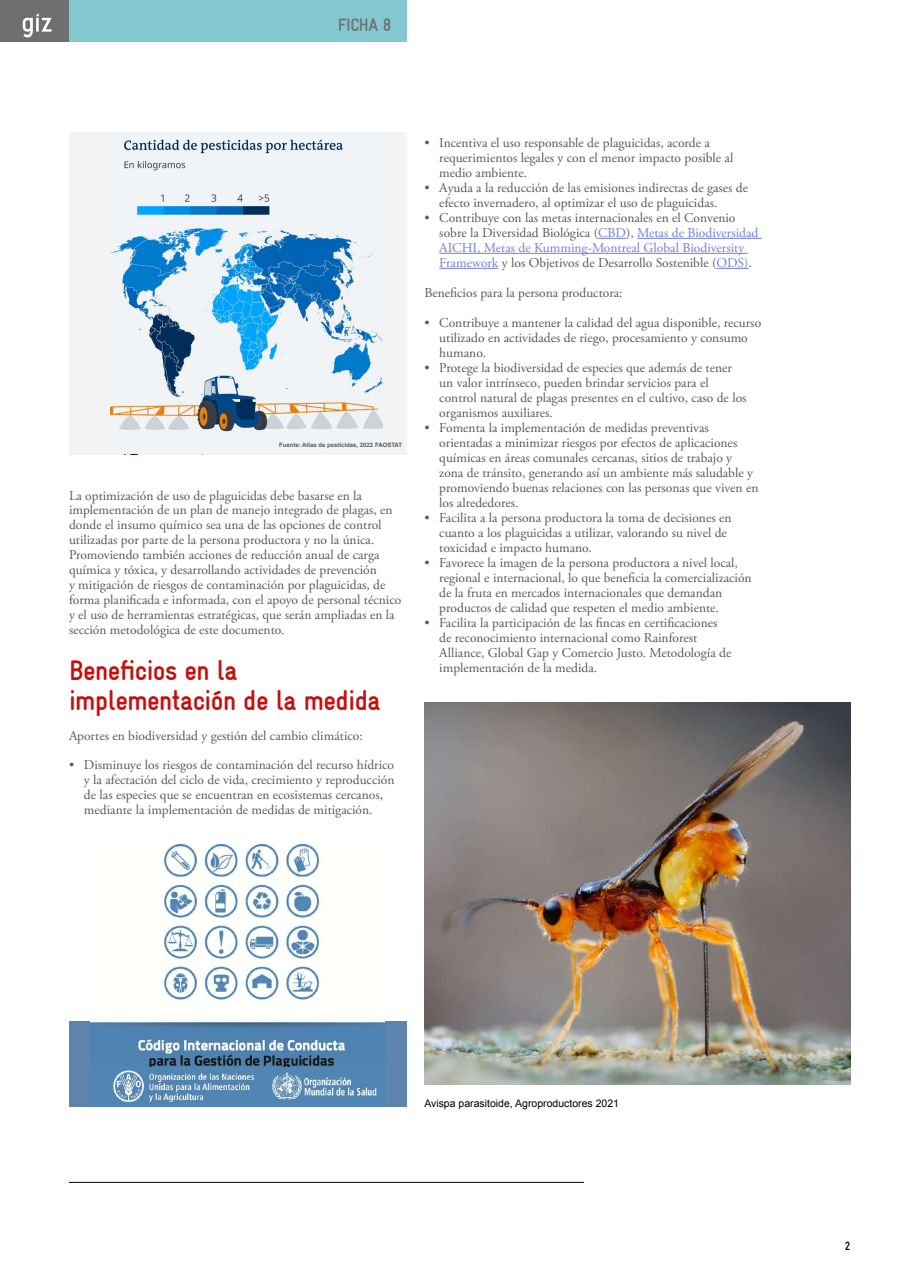
<style>
.page{position:relative;width:900px;height:1275px;background:#fff}
.page>*{position:absolute;margin:0;border:0;box-sizing:border-box;transform-origin:0 0}
.t1{font:700 condensed 28.5px/30px "GIZ Gravur TT";letter-spacing:-.02em;color:#c80f0f}
.t2{font:700 condensed 18px "GIZ Gravur TT";letter-spacing:-.02em;color:#6f6f6f}
.t3{font:13.5px/15px "Adobe Garamond Pro";color:#58595b}
.t4{font:700 condensed 12px "GIZ Gravur TT";color:#000}
.t5{font:10.5px "Arial";color:#000}
.t6{font:700 6px "Arial";color:#58595b}
.s1{color:#727dde}
</style>
<div class="page">
<div style="left:0;top:0;width:337px;height:42px;background:#6f6f6f"></div>
<div style="left:69px;top:0;width:337px;height:42px;background:#83c8d1"></div>
<svg style="left:23px;top:13px;width:29px;height:25px"></svg>
<div style="left:69px;top:132px;width:337px;height:322px;background:#f1f3f5"></div>
<img style="left:111px;top:139px;width:272px;height:293px">
<hr style="left:69px;top:1182px;width:515px;height:1px;background:#000">
<div style="left:69px;top:1022px;width:337px;height:85px;background:#5d84af"></div>
<img style="left:90px;top:844px;width:295px;height:223px">
<img style="left:90px;top:1067px;width:295px;height:40px">
<svg style="left:598px;top:238px;width:28px;height:1px"></svg>
<hr style="left:637px;top:238px;width:125px;height:1px;background:#727dde">
<hr style="left:439px;top:253px;width:309px;height:1px;background:#727dde">
<hr style="left:439px;top:268px;width:59px;height:1px;background:#727dde">
<hr style="left:716px;top:268px;width:33px;height:1px;background:#727dde">
<img style="left:424px;top:702px;width:427px;height:382px">
<h2 class="t2" style="left:338px;top:15px;width:55px">FICHA 8</h2>
<p class="t6" style="left:279px;top:441px;width:124px">Fuente: Atlas de pesticidas, 2022 FAOSTAT</p>
<p class="t3" style="left:69px;top:488px;width:334px">La optimización de uso de plaguicidas debe basarse en la implementación de un plan de manejo integrado de plagas, en donde el insumo químico sea una de las opciones de control utilizadas por parte de la persona productora y no la única.<br>Promoviendo también acciones de reducción anual de carga química y tóxica, y desarrollando actividades de prevención<br>y mitigación de riesgos de contaminación por plaguicidas, de forma planificada e informada, con el apoyo de personal técnico y el uso de herramientas estratégicas, que serán ampliadas en la sección metodológica de este documento.</p>
<h1 class="t1" style="left:69px;top:655px;width:313px">Beneficios en la implementación de la medida</h1>
<p class="t3" style="left:69px;top:728px;width:295px">Aportes en biodiversidad y gestión del cambio climático:</p>
<p class="t3" style="left:84px;top:758px;width:312px;text-indent:-15px">• Disminuye los riesgos de contaminación del recurso hídrico y la afectación del ciclo de vida, crecimiento y reproducción de las especies que se encuentran en ecosistemas cercanos, mediante la implementación de medidas de mitigación.</p>
<p class="t3" style="left:439px;top:136px;width:296px;text-indent:-15px">• Incentiva el uso responsable de plaguicidas, acorde a requerimientos legales y con el menor impacto posible al medio ambiente.</p>
<p class="t3" style="left:439px;top:181px;width:310px;text-indent:-15px">• Ayuda a la reducción de las emisiones indirectas de gases de efecto invernadero, al optimizar el uso de plaguicidas.</p>
<p class="t3" style="left:439px;top:211px;width:321px;text-indent:-15px">• Contribuye con las metas internacionales en el Convenio sobre la Diversidad Biológica (<span class="s1">CBD</span>), <span class="s1">Metas de Biodiversidad AICHI, Metas de Kumming-Montreal Global Biodiversity Framework</span> y los Objetivos de Desarrollo Sostenible (<span class="s1">ODS)</span>.</p>
<p class="t3" style="left:424px;top:286px;width:200px">Beneficios para la persona productora:</p>
<p class="t3" style="left:439px;top:316px;width:323px;text-indent:-15px">• Contribuye a mantener la calidad del agua disponible, recurso utilizado en actividades de riego, procesamiento y consumo humano.</p>
<p class="t3" style="left:439px;top:361px;width:309px;text-indent:-15px">• Protege la biodiversidad de especies que además de tener un valor intrínseco, pueden brindar servicios para el control natural de plagas presentes en el cultivo, caso de los organismos auxiliares.</p>
<p class="t3" style="left:439px;top:421px;width:321px;text-indent:-15px">• Fomenta la implementación de medidas preventivas orientadas a minimizar riesgos por efectos de aplicaciones químicas en áreas comunales cercanas, sitios de trabajo y zona de tránsito, generando así un ambiente más saludable y promoviendo buenas relaciones con las personas que viven en los alrededores.</p>
<p class="t3" style="left:439px;top:511px;width:294px;text-indent:-15px">• Facilita a la persona productora la toma de decisiones en cuanto a los plaguicidas a utilizar, valorando su nivel de toxicidad e impacto humano.</p>
<p class="t3" style="left:439px;top:556px;width:314px;text-indent:-15px">• Favorece la imagen de la persona productora a nivel local, regional e internacional, lo que beneficia la comercialización de la fruta en mercados internacionales que demandan productos de calidad que respeten el medio ambiente.</p>
<p class="t3" style="left:439px;top:616px;width:294px;text-indent:-15px">• Facilita la participación de las fincas en certificaciones de reconocimiento internacional como Rainforest Alliance, Global Gap y Comercio Justo. Metodología de implementación de la medida.</p>
<p class="t5" style="left:424px;top:1096px;width:196px">Avispa parasitoide, Agroproductores 2021</p>
<p class="t4" style="left:845px;top:1239px;width:7px">2</p>
</div>
